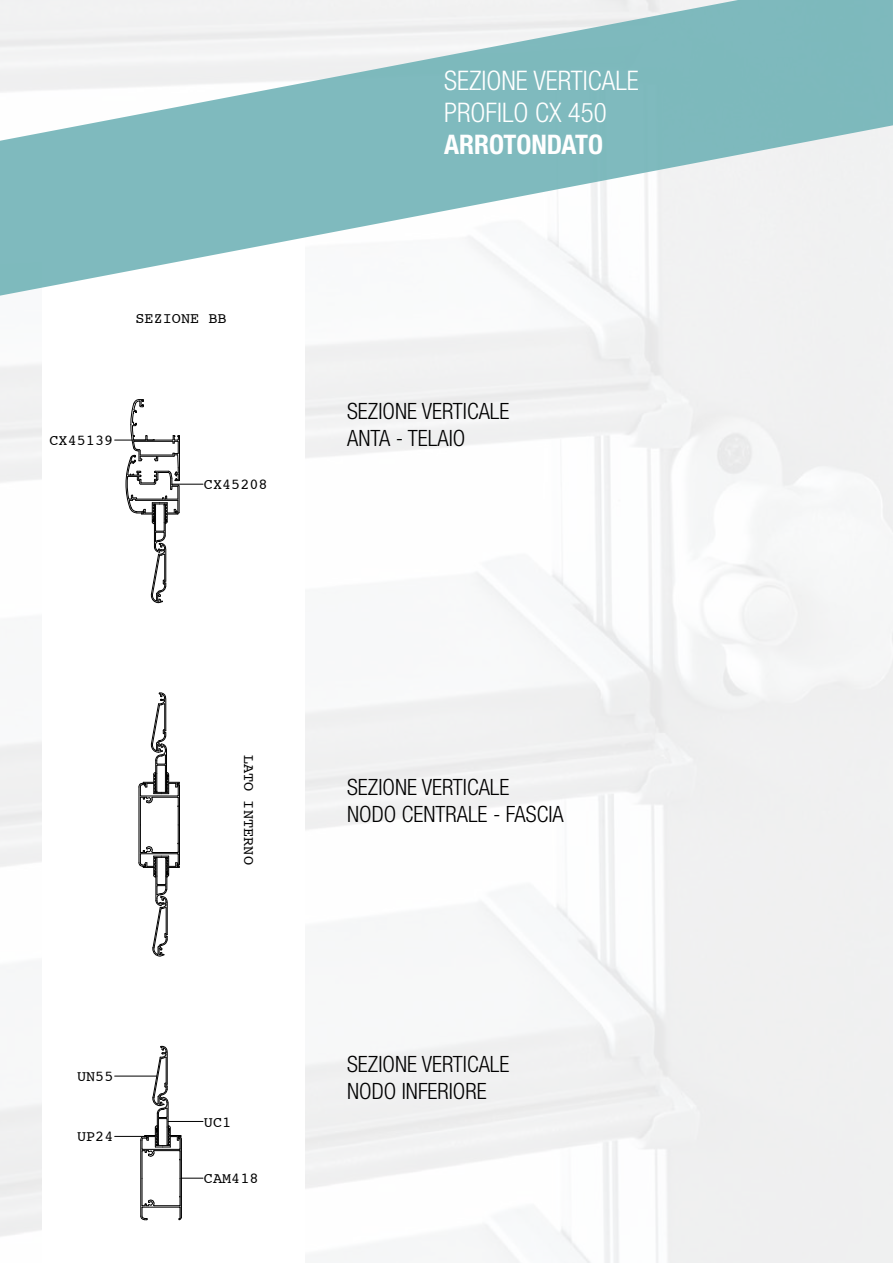
<style>
.page{position:relative;width:893px;height:1263px;background:#fff}
.page>*{position:absolute;margin:0;border:0;box-sizing:border-box;transform-origin:0 0}
.t1{font:300 condensed 27px/32.4px "Helvetica Neue";color:#fff}
.t2{font:700 condensed 27px "Helvetica Neue";color:#fff}
.t3{font:300 condensed 22.5px/27px "Helvetica Neue";color:#000}
.t4{font:15.15px "Courier";color:#000}
</style>
<div class="page">
<svg style="left:139px;top:693px;width:41px;height:263px"></svg>
<svg style="left:126px;top:399px;width:54px;height:204px"></svg>
<svg style="left:141px;top:1046px;width:62px;height:174px"></svg>
<hr style="left:115px;top:1136px;width:30px;height:1px;background:#000">
<hr style="left:168px;top:1121px;width:35px;height:1px;background:#000">
<hr style="left:115px;top:1076px;width:42px;height:1px;background:#000">
<hr style="left:172px;top:484px;width:31px;height:1px;background:#000">
<hr style="left:115px;top:440px;width:38px;height:1px;background:#000">
<svg style="left:0;top:0;width:893px;height:298px;fill:#7fbabe"></svg>
<p class="t4" style="left:136px;top:306px;width:93px">SEZIONE BB</p>
<p class="t4" style="left:49px;top:429px;width:65px">CX45139</p>
<p class="t4" style="left:204px;top:473px;width:65px">CX45208</p>
<p class="t1" style="left:444px;top:64px;width:196px">SEZIONE VERTICALE<br>PROFILO CX 450</p>
<p class="t2" style="left:444px;top:128px;width:160px">ARROTONDATO</p>
<p class="t3" style="left:347px;top:397px;width:164px">SEZIONE VERTICALE<br>ANTA - TELAIO</p>
<p class="t4" style="left:77px;top:1065px;width:38px">UN55</p>
<p class="t4" style="left:77px;top:1125px;width:38px">UP24</p>
<p class="t4" style="left:261px;top:754px;width:112px;rotate:90deg">LATO INTERNO</p>
<p class="t4" style="left:204px;top:1110px;width:29px">UC1</p>
<p class="t4" style="left:204px;top:1167px;width:56px">CAM418</p>
<p class="t3" style="left:347px;top:774px;width:218px">SEZIONE VERTICALE<br>NODO CENTRALE - FASCIA</p>
<p class="t3" style="left:347px;top:1050px;width:164px">SEZIONE VERTICALE<br>NODO INFERIORE</p>
</div>
